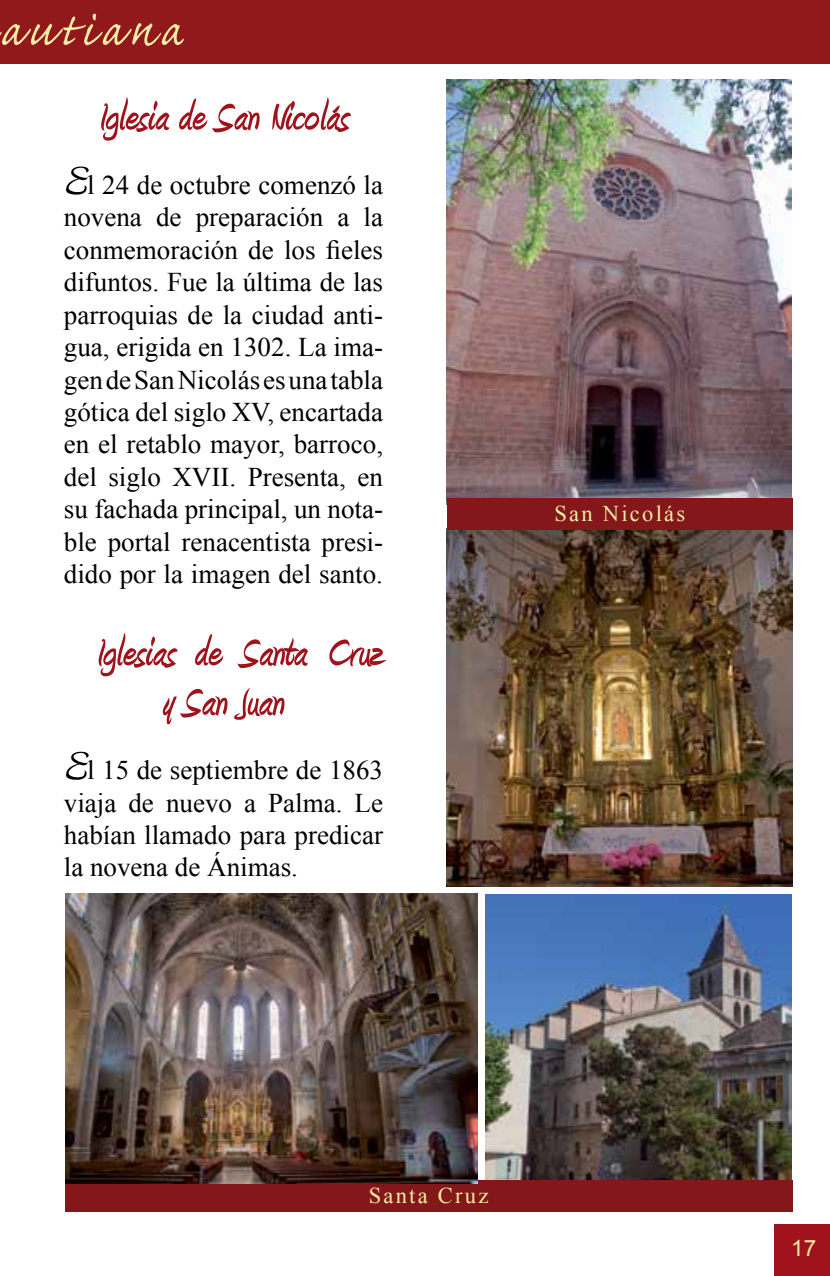
<style>
.page{position:relative;width:830px;height:1276px;background:#fff}
.page>*{position:absolute;margin:0;border:0;box-sizing:border-box;transform-origin:0 0}
.t1{font:58.5px "Caflisch Script Pro";letter-spacing:.1em;color:#f6eba7}
.t2{font:700 50.62px/49.5px "Amienne";color:#a0131c}
.t3{font:27px/32.4px "Times New Roman";color:#000;text-align:justify}
.t4{font:22.5px "Times New Roman";letter-spacing:.1em;color:#f6eba7}
.t5{font:22.5px "Arial";color:#f6eba7}
.s1{font-family:"Amienne";font-size:54px}
</style>
<div class="page">
<div style="left:773px;top:1224px;width:56px;height:52px;background:#a0131c"></div>
<div style="left:0;top:0;width:829px;height:64px;background:#91181b"></div>
<img style="left:446px;top:530px;width:345px;height:357px">
<img style="left:446px;top:80px;width:345px;height:418px">
<div style="left:446px;top:498px;width:345px;height:32px;background:#83171a"></div>
<img style="left:485px;top:895px;width:306px;height:285px">
<div style="left:65px;top:1180px;width:727px;height:32px;background:#83171a"></div>
<img style="left:65px;top:893px;width:412px;height:290px">
<h1 class="t1" style="left:0;top:0;width:183px">autiana</h1>
<h2 class="t2" style="left:99px;top:93px;width:251px">Iglesia de San Nicolás</h2>
<p class="t3" style="left:64px;top:168px;width:320px"><span class="s1">E</span>l 24 de octubre comenzó la novena de preparación a la conmemoración de los fieles difuntos. Fue la última de las parroquias de la ciudad anti&shy;gua, erigida en 1302. La ima&shy;gen de San Nicolás es una tabla gótica del siglo XV, encartada en el retablo mayor, barroco, del siglo XVII. Presenta, en su fachada principal, un nota&shy;ble portal renacentista presi&shy;dido por la imagen del santo.</p>
<h2 class="t2" style="left:162px;top:629px;width:222px;text-indent:-66px">Iglesias de Santa Cruz y San Juan</h2>
<p class="t3" style="left:64px;top:753px;width:320px"><span class="s1">E</span>l 15 de septiembre de 1863 viaja de nuevo a Palma. Le habían llamado para predicar la novena de Ánimas.</p>
<p class="t4" style="left:554px;top:499px;width:132px">San Nicolás</p>
<p class="t4" style="left:368px;top:1180px;width:121px">Santa Cruz</p>
<p class="t5" style="left:790px;top:1233px;width:27px">17</p>
</div>
